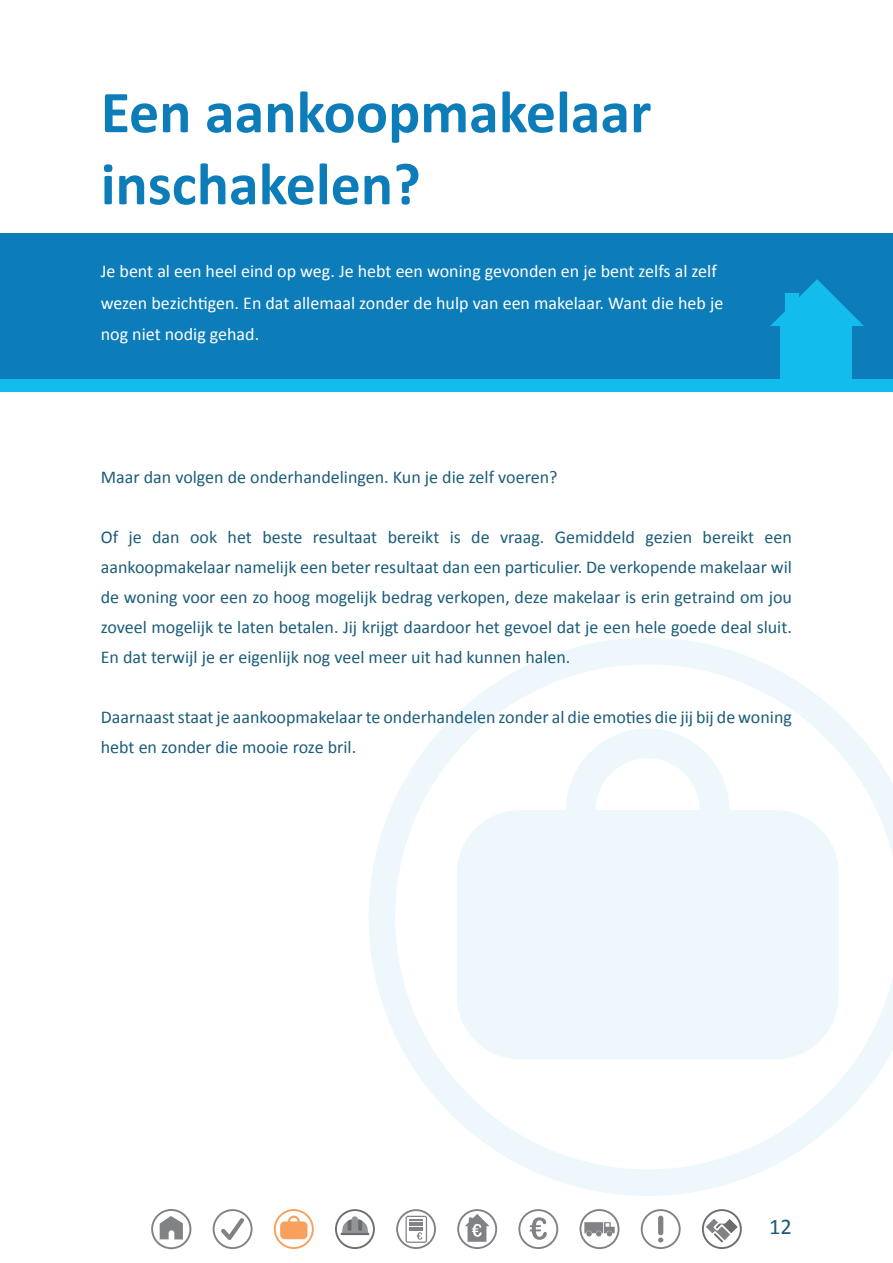
<style>
.page{position:relative;width:893px;height:1263px;background:#fff}
.page>*{position:absolute;margin:0;border:0;box-sizing:border-box;transform-origin:0 0}
.t1{font:700 60px/72px "Calibri";color:#0d7dba}
.t2{font:22.5px "Calibri";color:#1c5d7a}
.t3{font:18px/30px "Calibri";color:#1c5d7a;text-align:justify}
.t4{font:18px/31.5px "Calibri";color:#fff}
</style>
<div class="page">
<svg style="left:641px;top:1209px;width:40px;height:40px"></svg>
<svg style="left:335px;top:1209px;width:40px;height:40px"></svg>
<svg style="left:702px;top:1209px;width:40px;height:40px"></svg>
<svg style="left:213px;top:1209px;width:40px;height:40px"></svg>
<svg style="left:396px;top:1209px;width:40px;height:40px"></svg>
<svg style="left:457px;top:1209px;width:40px;height:40px"></svg>
<svg style="left:518px;top:1209px;width:40px;height:40px"></svg>
<svg style="left:579px;top:1209px;width:40px;height:40px"></svg>
<svg style="left:151px;top:1209px;width:40px;height:40px"></svg>
<svg style="left:369px;top:638px;width:524px;height:558px"></svg>
<div style="left:457px;top:810px;width:381px;height:249px;background:#edf7fc;border-radius:63px"></div>
<svg style="left:566px;top:728px;width:163px;height:82px"></svg>
<div style="left:0;top:234px;width:893px;height:153px;background:#0d7dba"></div>
<div style="left:0;top:379px;width:893px;height:12px;background:#12bded"></div>
<div style="left:780px;top:324px;width:72px;height:61px;background:#12bded"></div>
<svg style="left:770px;top:279px;width:94px;height:47px"></svg>
<div style="left:785px;top:293px;width:14px;height:27px;background:#12bded"></div>
<svg style="left:274px;top:1209px;width:40px;height:40px"></svg>
<p class="t1" style="left:101px;top:76px;width:552px">Een aankoopmakelaar inschakelen?</p>
<p class="t4" style="left:101px;top:255px;width:624px">Je bent al een heel eind op weg. Je hebt een woning gevonden en je bent zelfs al zelf wezen bezichtigen. En dat allemaal zonder de hulp van een makelaar. Want die heb je nog niet nodig gehad.</p>
<p class="t3" style="left:101px;top:461px;width:458px">Maar dan volgen de onderhandelingen. Kun je die zelf voeren?</p>
<p class="t3" style="left:101px;top:521px;width:693px">Of je dan ook het beste resultaat bereikt is de vraag. Gemiddeld gezien bereikt een aankoopmakelaar namelijk een beter resultaat dan een particulier. De verkopende makelaar wil de woning voor een zo hoog mogelijk bedrag verkopen, deze makelaar is erin getraind om jou zoveel mogelijk te laten betalen. Jij krijgt daardoor het gevoel dat je een hele goede deal sluit.<br>En dat terwijl je er eigenlijk nog veel meer uit had kunnen halen.</p>
<p class="t3" style="left:101px;top:701px;width:693px">Daarnaast staat je aankoopmakelaar te onderhandelen zonder al die emoties die jij bij de woning hebt en zonder die mooie roze bril.</p>
<p class="t2" style="left:769px;top:1212px;width:24px">12</p>
</div>
